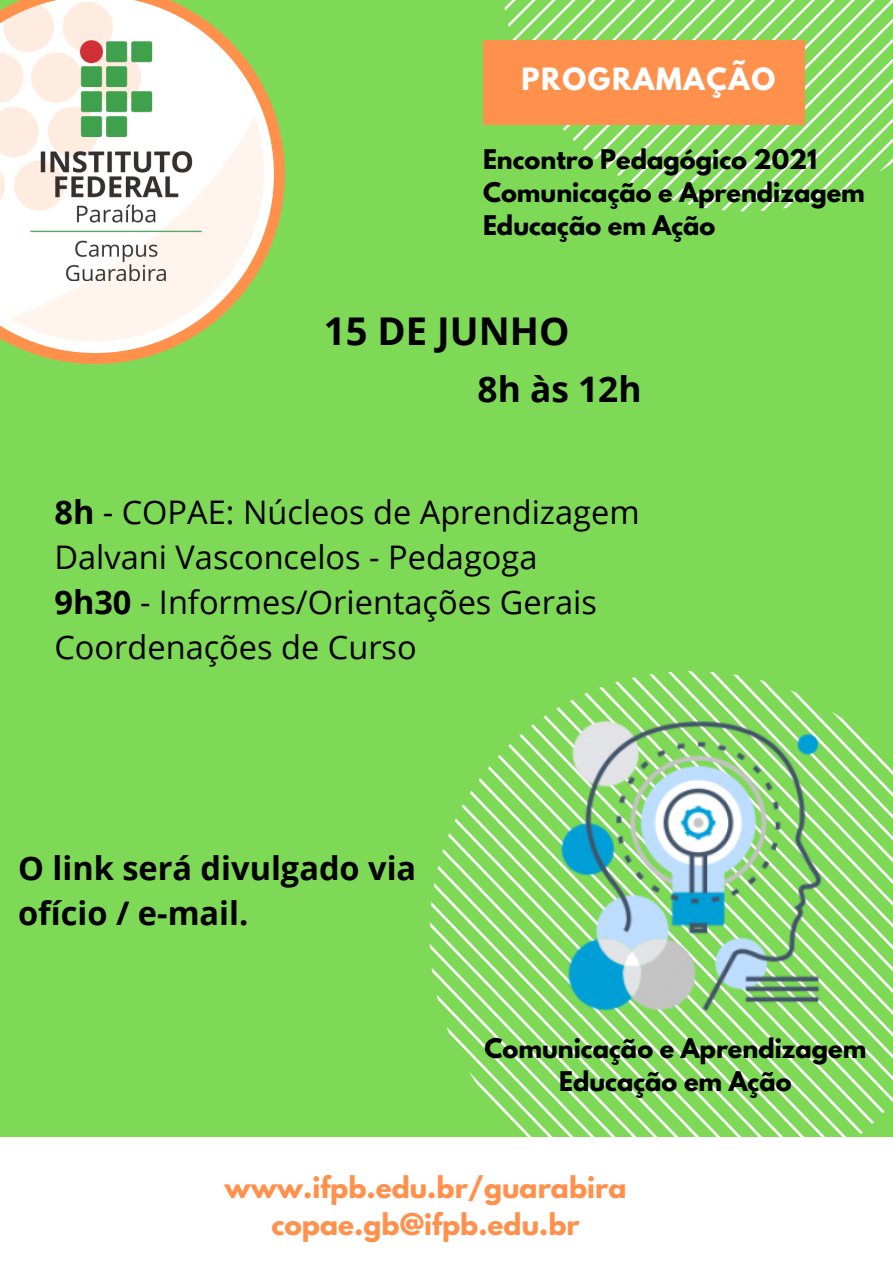
<style>
.page{position:relative;width:893px;height:1263px;background:#7ed957}
.page>*{position:absolute;margin:0;border:0;box-sizing:border-box;transform-origin:0 0}
.t1{font:700 38.25px "Open Sans";color:#000}
.t2{font:700 35.25px "Open Sans";color:#000}
.t3{font:32.55px "Open Sans";color:#000}
.t4{font:700 32.55px/45px "Open Sans";color:#000}
.t5{font:700 27.22px "League Spartan";letter-spacing:.06em;color:#fff}
.t6{font:700 26.55px "League Spartan";color:#ff914d}
.t7{font:700 24px "League Spartan";color:#000}
.s1{font-weight:700}
</style>
<div class="page">
<div style="left:0;top:1137px;width:893px;height:126px;background:#fff"></div>
<svg style="left:504px;top:0;width:389px;height:211px"></svg>
<div style="left:483px;top:40px;width:321px;height:85px;background:#ff914d"></div>
<svg style="left:0;top:0;width:285px;height:364px"></svg>
<img style="left:30px;top:40px;width:171px;height:241px">
<svg style="left:866px;top:743px;width:25px;height:370px"></svg>
<svg style="left:508px;top:744px;width:373px;height:380px"></svg>
<svg style="left:454px;top:818px;width:350px;height:319px"></svg>
<svg style="left:448px;top:833px;width:341px;height:304px"></svg>
<svg style="left:442px;top:849px;width:331px;height:288px"></svg>
<svg style="left:437px;top:865px;width:319px;height:272px"></svg>
<svg style="left:433px;top:883px;width:305px;height:254px"></svg>
<svg style="left:431px;top:902px;width:287px;height:235px"></svg>
<svg style="left:429px;top:922px;width:269px;height:215px"></svg>
<svg style="left:429px;top:944px;width:247px;height:193px"></svg>
<svg style="left:429px;top:967px;width:222px;height:170px"></svg>
<svg style="left:433px;top:994px;width:191px;height:143px"></svg>
<img style="left:517px;top:691px;width:349px;height:349px">
<p class="t5" style="left:521px;top:65px;width:255px">PROGRAMAÇÃO</p>
<p class="t7" style="left:483px;top:147px;width:336px">Encontro Pedagógico 2021</p>
<p class="t7" style="left:483px;top:180px;width:383px">Comunicação e Aprendizagem</p>
<p class="t7" style="left:483px;top:214px;width:234px">Educação em Ação</p>
<p class="t1" style="left:324px;top:304px;width:247px">15 DE JUNHO</p>
<p class="t2" style="left:477px;top:365px;width:165px">8h às 12h</p>
<p class="t3" style="left:54px;top:489px;width:586px"><span class="s1">8h</span> - COPAE: Núcleos de Aprendizagem</p>
<p class="t3" style="left:54px;top:534px;width:484px">Dalvani Vasconcelos - Pedagoga</p>
<p class="t3" style="left:54px;top:579px;width:544px"><span class="s1">9h30</span> - Informes/Orientações Gerais</p>
<p class="t3" style="left:54px;top:624px;width:364px">Coordenações de Curso</p>
<p class="t4" style="left:18px;top:845px;width:399px">O link será divulgado via ofício / e-mail.</p>
<p class="t7" style="left:484px;top:1036px;width:383px">Comunicação e Aprendizagem</p>
<p class="t7" style="left:559px;top:1069px;width:234px">Educação em Ação</p>
<p class="t6" style="left:225px;top:1174px;width:403px">www.ifpb.edu.br/guarabira</p>
<p class="t6" style="left:271px;top:1211px;width:310px">copae.gb@ifpb.edu.br</p>
</div>
